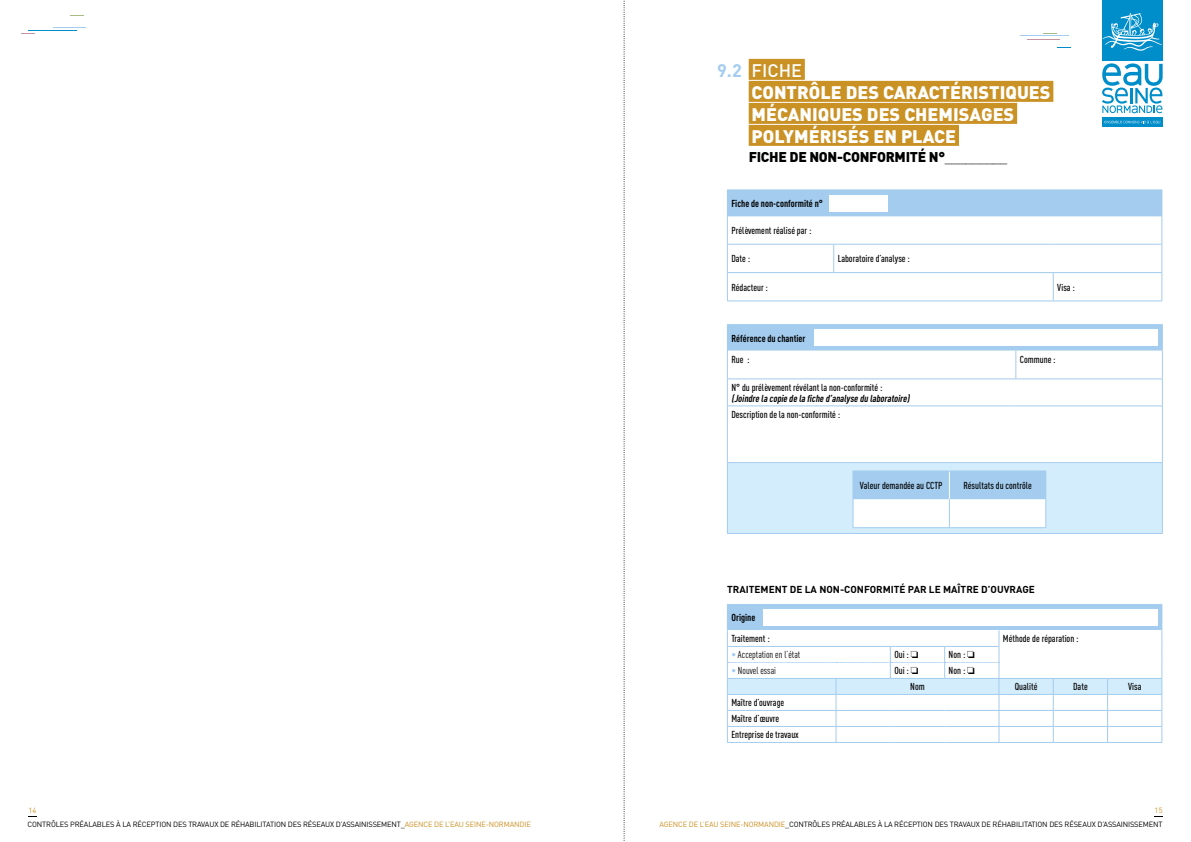
<style>
.page{position:relative;width:1191px;height:842px;background:#fff}
.page>*{position:absolute;margin:0;border:0;box-sizing:border-box;transform-origin:0 0}
.t1{font:900 18px/22px "DIN";color:#fff}
.t2{font:500 18px "DIN";color:#fff}
.t3{font:700 18px "DIN";color:#a3ccee}
.t4{font:900 14px "DIN";letter-spacing:-.02em;color:#000}
.t5{font:500 10px/16px "DIN Cond";color:#000}
.t6{font:700 10px "DIN Cond";color:#000}
.t7{font:700 10px "DIN";color:#000}
.t8{font:italic 700 10px "DIN Cond";color:#000}
.t9{font:10px "DIN Cond";color:#000}
.t10{font:7.5px "DIN";letter-spacing:-.02em;color:#000}
.t11{font:7.5px "DIN";color:#ca9125}
.s1{font-weight:300}
.s2{color:#a3ccee}
.s3{color:#ca9125}
</style>
<div class="page">
<svg style="left:71px;top:15px;width:13px;height:1px"></svg>
<svg style="left:22px;top:33px;width:13px;height:1px"></svg>
<hr style="left:28px;top:30px;width:49px;height:1px;background:#008eca">
<hr style="left:54px;top:28px;width:32px;height:1px;background:#a3ccee">
<svg style="left:624px;top:0;width:1px;height:841px"></svg>
<svg style="left:1043px;top:33px;width:13px;height:1px"></svg>
<svg style="left:1057px;top:47px;width:13px;height:1px"></svg>
<hr style="left:1027px;top:39px;width:32px;height:1px;background:#c794a1">
<hr style="left:1019px;top:35px;width:49px;height:1px;background:#a3ccee">
<div style="left:1102px;top:0;width:60px;height:60px;background:#008eca"></div>
<svg style="left:1102px;top:63px;width:60px;height:50px"></svg>
<svg style="left:1102px;top:13px;width:59px;height:38px"></svg>
<svg style="left:1102px;top:117px;width:60px;height:9px"></svg>
<svg style="left:1104px;top:120px;width:56px;height:3px"></svg>
<div style="left:748px;top:59px;width:57px;height:21px;background:#ca9125"></div>
<div style="left:748px;top:81px;width:305px;height:21px;background:#ca9125"></div>
<div style="left:748px;top:103px;width:269px;height:21px;background:#ca9125"></div>
<div style="left:748px;top:125px;width:211px;height:21px;background:#ca9125"></div>
<hr style="left:727px;top:301px;width:106px;height:1px;background:#a3ccee">
<hr style="left:833px;top:301px;width:220px;height:1px;background:#a3ccee">
<svg style="left:727px;top:190px;width:435px;height:111px"></svg>
<hr style="left:1053px;top:301px;width:109px;height:1px;background:#a3ccee">
<div style="left:727px;top:325px;width:435px;height:26px;background:#a3ccee"></div>
<svg style="left:728px;top:351px;width:434px;height:55px"></svg>
<div style="left:727px;top:463px;width:435px;height:70px;background:#d4edfc"></div>
<hr style="left:727px;top:324px;width:288px;height:1px;background:#a3ccee">
<hr style="left:1015px;top:324px;width:147px;height:1px;background:#a3ccee">
<svg style="left:1015px;top:351px;width:1px;height:28px"></svg>
<svg style="left:727px;top:351px;width:1px;height:55px"></svg>
<hr style="left:727px;top:379px;width:288px;height:1px;background:#a3ccee">
<hr style="left:1015px;top:379px;width:147px;height:1px;background:#a3ccee">
<svg style="left:1162px;top:325px;width:1px;height:81px"></svg>
<hr style="left:727px;top:406px;width:1px;height:56px;background:#a3ccee">
<hr style="left:727px;top:406px;width:288px;height:1px;background:#a3ccee">
<hr style="left:1015px;top:406px;width:147px;height:1px;background:#a3ccee">
<hr style="left:1162px;top:406px;width:1px;height:56px;background:#a3ccee">
<hr style="left:727px;top:463px;width:1px;height:70px;background:#a3ccee">
<hr style="left:727px;top:462px;width:288px;height:1px;background:#a3ccee">
<hr style="left:1015px;top:462px;width:147px;height:1px;background:#a3ccee">
<hr style="left:727px;top:533px;width:288px;height:1px;background:#a3ccee">
<hr style="left:1015px;top:533px;width:147px;height:1px;background:#a3ccee">
<hr style="left:1162px;top:463px;width:1px;height:70px;background:#a3ccee">
<svg style="left:852px;top:471px;width:194px;height:57px;background:#d0e5f6"></svg>
<hr style="left:949px;top:527px;width:97px;height:1px;background:#a3ccee">
<div style="left:829px;top:195px;width:58px;height:16px;background:#fff"></div>
<div style="left:814px;top:330px;width:343px;height:16px;background:#fff"></div>
<hr style="left:727px;top:604px;width:109px;height:1px;background:#a3ccee">
<hr style="left:836px;top:604px;width:54px;height:1px;background:#a3ccee">
<hr style="left:890px;top:604px;width:54px;height:1px;background:#a3ccee">
<hr style="left:944px;top:604px;width:55px;height:1px;background:#a3ccee">
<hr style="left:999px;top:604px;width:54px;height:1px;background:#a3ccee">
<hr style="left:1053px;top:604px;width:54px;height:1px;background:#a3ccee">
<hr style="left:1107px;top:604px;width:55px;height:1px;background:#a3ccee">
<hr style="left:727px;top:742px;width:109px;height:1px;background:#a3ccee">
<hr style="left:836px;top:742px;width:54px;height:1px;background:#a3ccee">
<hr style="left:890px;top:742px;width:54px;height:1px;background:#a3ccee">
<hr style="left:944px;top:742px;width:55px;height:1px;background:#a3ccee">
<svg style="left:727px;top:605px;width:435px;height:137px"></svg>
<hr style="left:999px;top:742px;width:54px;height:1px;background:#a3ccee">
<hr style="left:1053px;top:742px;width:54px;height:1px;background:#a3ccee">
<hr style="left:1107px;top:742px;width:55px;height:1px;background:#a3ccee">
<div style="left:763px;top:609px;width:394px;height:17px;background:#fff"></div>
<h1 class="t3" style="left:717px;top:59px;width:26px">9.2</h1>
<h1 class="t2" style="left:751px;top:59px;width:52px">FICHE</h1>
<h1 class="t1" style="left:751px;top:81px;width:300px">CONTRÔLE DES CARACTÉRISTIQUES<br>MÉCANIQUES DES CHEMISAGES<br>POLYMÉRISÉS EN PLACE</h1>
<h2 class="t4" style="left:748px;top:148px;width:260px">FICHE DE NON-CONFORMITÉ N°<span class="s1">_________</span></h2>
<p class="t6" style="left:731px;top:197px;width:93px">Fiche de non-conformité n°</p>
<p class="t5" style="left:731px;top:222px;width:82px">Prélèvement réalisé par :</p>
<p class="t5" style="left:731px;top:251px;width:20px">Date :</p>
<p class="t5" style="left:837px;top:251px;width:74px">Laboratoire d’analyse :</p>
<p class="t5" style="left:731px;top:279px;width:38px">Rédacteur :</p>
<p class="t5" style="left:1057px;top:279px;width:19px">Visa :</p>
<p class="t6" style="left:731px;top:332px;width:76px">Référence du chantier</p>
<p class="t5" style="left:731px;top:351px;width:20px">Rue :</p>
<p class="t5" style="left:1019px;top:351px;width:37px">Commune :</p>
<p class="t5" style="left:731px;top:379px;width:153px">N° du prélèvement révélant la non-conformité :</p>
<p class="t8" style="left:731px;top:392px;width:182px">(Joindre la copie de la fiche d’analyse du laboratoire)</p>
<p class="t5" style="left:731px;top:406px;width:110px">Description de la non-conformité :</p>
<p class="t5" style="left:860px;top:477px;width:84px">Valeur demandée au CCTP</p>
<p class="t5" style="left:963px;top:477px;width:70px">Résultats du contrôle</p>
<p class="t7" style="left:727px;top:583px;width:309px">TRAITEMENT DE LA NON-CONFORMITÉ PAR LE MAÎTRE D’OUVRAGE</p>
<p class="t6" style="left:731px;top:612px;width:25px">Origine</p>
<p class="t5" style="left:731px;top:631px;width:40px">Traitement :</p>
<p class="t5" style="left:1003px;top:631px;width:77px">Méthode de réparation :</p>
<p class="t9" style="left:731px;top:649px;width:70px"><span class="s2">•</span> Acceptation en l’état</p>
<p class="t5" style="left:894px;top:647px;width:26px">Oui : □</p>
<p class="t5" style="left:948px;top:647px;width:28px">Non : □</p>
<p class="t9" style="left:731px;top:665px;width:46px"><span class="s2">•</span> Nouvel essai</p>
<p class="t5" style="left:894px;top:663px;width:26px">Oui : □</p>
<p class="t5" style="left:948px;top:663px;width:28px">Non : □</p>
<p class="t5" style="left:910px;top:679px;width:16px">Nom</p>
<p class="t5" style="left:1014px;top:679px;width:24px">Qualité</p>
<p class="t5" style="left:1073px;top:679px;width:16px">Date</p>
<p class="t5" style="left:1128px;top:679px;width:15px">Visa</p>
<p class="t5" style="left:731px;top:695px;width:69px">Maître d’ouvrage<br>Maître d’œuvre<br>Entreprise de travaux</p>
<p class="t11" style="left:28px;top:806px;width:10px">14</p>
<p class="t11" style="left:1154px;top:806px;width:10px">15</p>
<p class="t10" style="left:28px;top:819px;width:505px">CONTRÔLES PRÉALABLES À LA RÉCEPTION DES TRAVAUX DE RÉHABILITATION DES RÉSEAUX D’ASSAINISSEMENT_<span class="s3">AGENCE DE L’EAU SEINE-NORMANDIE</span></p>
<p class="t10" style="left:659px;top:819px;width:505px"><span class="s3">AGENCE DE L’EAU SEINE-NORMANDIE</span>_CONTRÔLES PRÉALABLES À LA RÉCEPTION DES TRAVAUX DE RÉHABILITATION DES RÉSEAUX D’ASSAINISSEMENT</p>
</div>
